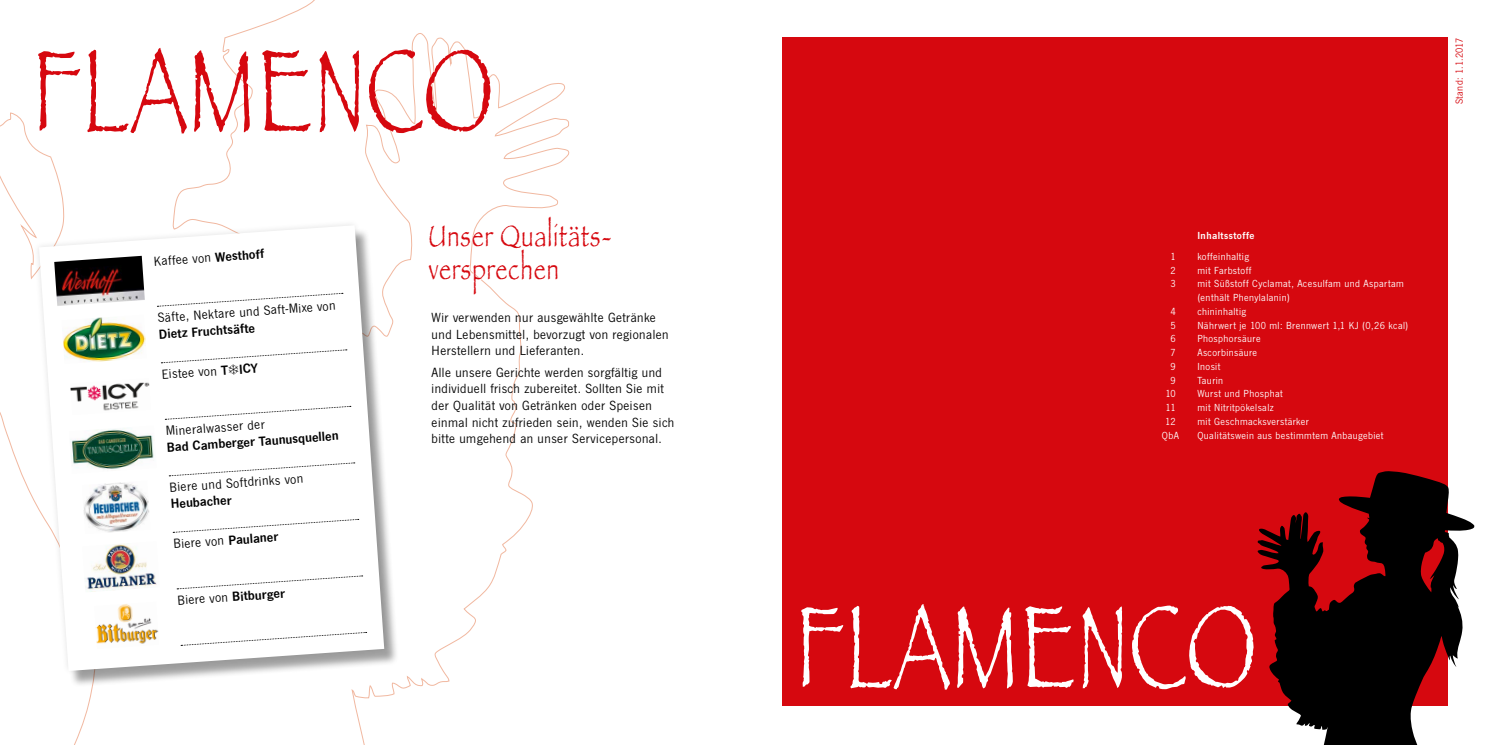
<style>
.page{position:relative;width:1489px;height:745px;background:#fff}
.page>*{position:absolute;margin:0;border:0;box-sizing:border-box;transform-origin:0 0}
.t1{font:condensed 121.38px "Papyrus";letter-spacing:.02em;color:#fff;scale:.91 1}
.t2{font:condensed 121.38px "Papyrus";letter-spacing:.02em;color:#d6080f;scale:.91 1}
.t3{font:condensed 31.25px/33.8px "Papyrus";letter-spacing:.04em;color:#d6080f}
.t4{font:13.75px/16.5px "News Gothic T";letter-spacing:.035em;color:#000}
.t5{font:600 13.75px "News Gothic T";color:#000}
.t6{font:10.62px/13.8px "News Gothic T";letter-spacing:.04em;color:#fff}
.t7{font:10.62px "News Gothic T";letter-spacing:.04em;color:#d6080f}
.t8{font:600 10.62px "News Gothic T";letter-spacing:.04em;color:#fff}
.s1{font-weight:600}
.s2{font-weight:400}
</style>
<div class="page">
<svg style="left:0;top:0;width:570px;height:744px"></svg>
<div style="left:781px;top:37px;width:666px;height:668px;background:#d6080f"></div>
<svg style="left:1257px;top:470px;width:217px;height:274px;fill:#000"></svg>
<svg style="left:429px;top:216px;width:141px;height:79px"></svg>
<div style="left:40px;top:228px;width:359px;height:458px;background:#000;opacity:.38"></div>
<svg style="left:32px;top:218px;width:359px;height:459px"></svg>
<svg style="left:39px;top:225px;width:345px;height:445px"></svg>
<svg style="left:54px;top:256px;width:95px;height:108px"></svg>
<img style="left:61px;top:314px;width:86px;height:49px">
<svg style="left:85px;top:598px;width:84px;height:60px"></svg>
<img style="left:94px;top:601px;width:65px;height:47px">
<svg style="left:157px;top:292px;width:186px;height:15px"></svg>
<svg style="left:161px;top:349px;width:186px;height:14px"></svg>
<svg style="left:61px;top:374px;width:302px;height:218px"></svg>
<svg style="left:181px;top:631px;width:185px;height:14px"></svg>
<h1 class="t2" style="left:33px;top:17px;width:507px">FLAMENCO</h1>
<p class="t4" style="left:153px;top:253px;width:112px;rotate:-4deg">Kaffee von <span class="s1">Westhoff</span></p>
<p class="t4" style="left:157px;top:309px;width:180px;rotate:-4deg">Säfte, Nektare und Saft-Mixe von</p>
<p class="t5" style="left:158px;top:326px;width:98px;rotate:-4deg">Dietz Fruchtsäfte</p>
<p class="t4" style="left:161px;top:365px;width:98px;rotate:-4deg">Eistee von <span class="s1">T</span>❄<span class="s1">ICY</span></p>
<p class="t4" style="left:165px;top:422px;width:101px;rotate:-4deg">Mineralwasser der</p>
<p class="t5" style="left:166px;top:439px;width:173px;rotate:-4deg">Bad Camberger Taunusquellen</p>
<p class="t4" style="left:169px;top:478px;width:135px;rotate:-4deg">Biere und Softdrinks von</p>
<p class="t5" style="left:170px;top:495px;width:62px;rotate:-4deg">Heubacher</p>
<p class="t4" style="left:173px;top:535px;width:106px;rotate:-4deg">Biere von <span class="s1">Paulaner</span></p>
<p class="t5" style="left:177px;top:592px;width:109px;rotate:-4deg"><span class="s2">Biere von</span> Bitburger</p>
<h2 class="t3" style="left:429px;top:218px;width:184px">Unser Qualitäts&shy;versprechen</h2>
<p class="t4" style="left:431px;top:309px;width:238px">Wir verwenden nur ausgewählte Getränke und Lebensmittel, bevorzugt von regionalen<br>Herstellern und Lieferanten.</p>
<p class="t4" style="left:431px;top:363px;width:244px">Alle unsere Gerichte werden sorgfältig und individuell frisch zubereitet. Sollten Sie mit der Qualität von Getränken oder Speisen einmal nicht zufrieden sein, wenden Sie sich bitte umgehend an unser Servicepersonal.</p>
<p class="t7" style="left:1452px;top:104px;width:68px;rotate:-90deg">Stand: 1.1.2017</p>
<p class="t8" style="left:1197px;top:229px;width:59px">Inhaltsstoffe</p>
<p class="t6" style="left:1170px;top:249px;width:7px">1</p>
<p class="t6" style="left:1197px;top:249px;width:53px">koffeinhaltig</p>
<p class="t6" style="left:1170px;top:263px;width:7px">2</p>
<p class="t6" style="left:1197px;top:263px;width:55px">mit Farbstoff</p>
<p class="t6" style="left:1170px;top:276px;width:7px">3</p>
<p class="t6" style="left:1197px;top:276px;width:208px">mit Süßstoff Cyclamat, Acesulfam und Aspartam (enthält Phenylalanin)</p>
<p class="t6" style="left:1170px;top:304px;width:7px">4</p>
<p class="t6" style="left:1197px;top:304px;width:50px">chininhaltig</p>
<p class="t6" style="left:1170px;top:318px;width:7px">5</p>
<p class="t6" style="left:1197px;top:318px;width:212px">Nährwert je 100 ml: Brennwert 1,1 KJ (0,26 kcal)</p>
<p class="t6" style="left:1170px;top:331px;width:7px">6</p>
<p class="t6" style="left:1197px;top:331px;width:65px">Phosphorsäure</p>
<p class="t6" style="left:1170px;top:345px;width:7px">7</p>
<p class="t6" style="left:1197px;top:345px;width:61px">Ascorbinsäure</p>
<p class="t6" style="left:1170px;top:359px;width:7px">9</p>
<p class="t6" style="left:1197px;top:359px;width:24px">Inosit</p>
<p class="t6" style="left:1170px;top:373px;width:7px">9</p>
<p class="t6" style="left:1197px;top:373px;width:27px">Taurin</p>
<p class="t6" style="left:1165px;top:386px;width:12px">10</p>
<p class="t6" style="left:1197px;top:386px;width:87px">Wurst und Phosphat</p>
<p class="t6" style="left:1165px;top:400px;width:12px">11</p>
<p class="t6" style="left:1197px;top:400px;width:78px">mit Nitritpökelsalz</p>
<p class="t6" style="left:1165px;top:414px;width:12px">12</p>
<p class="t6" style="left:1197px;top:414px;width:113px">mit Geschmacksverstärker</p>
<p class="t6" style="left:1161px;top:428px;width:19px">QbA</p>
<p class="t6" style="left:1197px;top:428px;width:187px">Qualitätswein aus bestimmtem Anbaugebiet</p>
<h1 class="t1" style="left:796px;top:573px;width:507px">FLAMENCO</h1>
</div>
